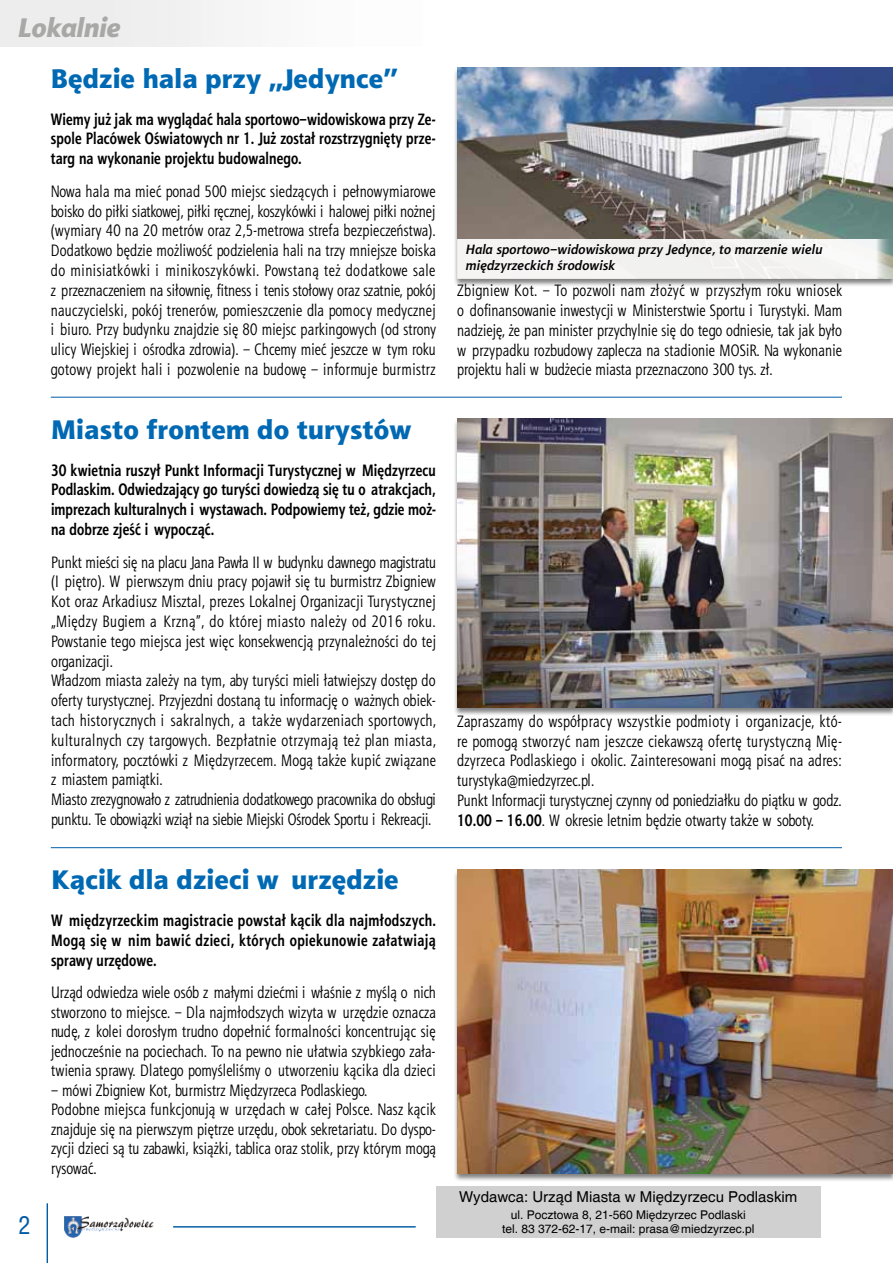
<style>
.page{position:relative;width:893px;height:1263px;background:#fff}
.page>*{position:absolute;margin:0;border:0;box-sizing:border-box;transform-origin:0 0}
.t1{font:27px "Aerton EFN Black";letter-spacing:.01em;color:#0069b4}
.t2{font:italic 27px "Aerton EFN Black";color:#a8a8a7}
.t3{font:25.5px "Arial Narrow";color:#005ba6}
.t4{font:16.5px/19.8px "Aerton Cnd EFN";letter-spacing:.01em;color:#000;text-align:justify}
.t5{font:700 16.5px/19.8px "Aerton Cnd EFN";letter-spacing:.01em;color:#000;text-align:justify}
.t6{font:15px "Helvetica";color:#000}
.t7{font:italic 700 13.5px/16.2px "Aerton EFN";letter-spacing:.01em;color:#000}
.t8{font:12px/13.5px "Helvetica";color:#000;text-align:center}
.s1{font-weight:700}
</style>
<div class="page">
<img style="left:65px;top:1216px;width:89px;height:21px">
<div style="left:0;top:0;width:447px;height:47px;background:#f4f4f4"></div>
<hr style="left:47px;top:1203px;width:1px;height:60px;background:#005ba6">
<hr style="left:173px;top:1226px;width:243px;height:1px;background:#005ba6">
<div style="left:436px;top:1186px;width:385px;height:51px;background:#d0d0d0"></div>
<hr style="left:51px;top:397px;width:791px;height:1px;background:#005da9">
<hr style="left:51px;top:847px;width:791px;height:1px;background:#005da9">
<div style="left:453px;top:869px;width:440px;height:313px;background:#000;opacity:.5"></div>
<img style="left:458px;top:869px;width:435px;height:304px">
<div style="left:453px;top:67px;width:440px;height:220px;background:#000;opacity:.5"></div>
<img style="left:458px;top:68px;width:435px;height:171px">
<div style="left:453px;top:418px;width:440px;height:298px;background:#000;opacity:.5"></div>
<img style="left:458px;top:419px;width:435px;height:288px">
<div style="left:458px;top:239px;width:435px;height:40px;background:#f5f4f3"></div>
<h1 class="t2" style="left:17px;top:11px;width:104px">Lokalnie</h1>
<h1 class="t1" style="left:51px;top:62px;width:349px">Będzie hala przy „Jedynce”</h1>
<p class="t5" style="left:51px;top:109px;width:386px">Wiemy już jak ma wyglądać hala sportowo–widowiskowa przy Ze&shy;spole Placówek Oświatowych nr 1. Już został rozstrzygnięty prze&shy;targ na wykonanie projektu budowalnego.</p>
<p class="t4" style="left:51px;top:181px;width:387px">Nowa hala ma mieć ponad 500 miejsc siedzących i pełnowymiarowe boisko do piłki siatkowej, piłki ręcznej, koszykówki i halowej piłki nożnej (wymiary 40 na 20 metrów oraz 2,5-metrowa strefa bezpieczeństwa).<br>Dodatkowo będzie możliwość podzielenia hali na trzy mniejsze boiska do minisiatkówki i minikoszykówki. Powstaną też dodatkowe sale z przeznaczeniem na siłownię, fitness i tenis stołowy oraz szatnie, pokój nauczycielski, pokój trenerów, pomieszczenie dla pomocy medycznej i biuro. Przy budynku znajdzie się 80 miejsc parkingowych (od strony ulicy Wiejskiej i ośrodka zdrowia). – Chcemy mieć jeszcze w tym roku gotowy projekt hali i pozwolenie na budowę – informuje burmistrz</p>
<h1 class="t1" style="left:51px;top:413px;width:362px">Miasto frontem do turystów</h1>
<p class="t5" style="left:51px;top:460px;width:386px">30 kwietnia ruszył Punkt Informacji Turystycznej w Międzyrzecu Podlaskim. Odwiedzający go turyści dowiedzą się tu o atrakcjach, imprezach kulturalnych i wystawach. Podpowiemy też, gdzie moż&shy;na dobrze zjeść i wypocząć.</p>
<p class="t4" style="left:51px;top:552px;width:387px;text-align:left">Punkt mieści się na placu Jana Pawła II w budynku dawnego magistratu (I piętro). W pierwszym dniu pracy pojawił się tu burmistrz Zbigniew Kot oraz Arkadiusz Misztal, prezes Lokalnej Organizacji Turystycznej „Między Bugiem a Krzną”, do której miasto należy od 2016 roku.<br>Powstanie tego miejsca jest więc konsekwencją przynależności do tej organizacji.<br>Władzom miasta zależy na tym, aby turyści mieli łatwiejszy dostęp do oferty turystycznej. Przyjezdni dostaną tu informację o ważnych obiek&shy;tach historycznych i sakralnych, a także wydarzeniach sportowych, kulturalnych czy targowych. Bezpłatnie otrzymają też plan miasta, informatory, pocztówki z Międzyrzecem. Mogą także kupić związane z miastem pamiątki.<br>Miasto zrezygnowało z zatrudnienia dodatkowego pracownika do obsługi punktu. Te obowiązki wziął na siebie Miejski Ośrodek Sportu i Rekreacji.</p>
<h2 class="t3" style="left:18px;top:1207px;width:13px">2</h2>
<h1 class="t1" style="left:51px;top:864px;width:349px">Kącik dla dzieci w urzędzie</h1>
<p class="t5" style="left:51px;top:910px;width:387px">W międzyrzeckim magistracie powstał kącik dla najmłodszych.<br>Mogą się w nim bawić dzieci, których opiekunowie załatwiają sprawy urzędowe.</p>
<p class="t4" style="left:51px;top:982px;width:386px">Urząd odwiedza wiele osób z małymi dziećmi i właśnie z myślą o nich stworzono to miejsce. – Dla najmłodszych wizyta w urzędzie oznacza nudę, z kolei dorosłym trudno dopełnić formalności koncentrując się jednocześnie na pociechach. To na pewno nie ułatwia szybkiego zała&shy;twienia sprawy. Dlatego pomyśleliśmy o utworzeniu kącika dla dzieci</p>
<p class="t4" style="left:51px;top:1080px;width:386px;text-align:left">– mówi Zbigniew Kot, burmistrz Międzyrzeca Podlaskiego.<br>Podobne miejsca funkcjonują w urzędach w całej Polsce. Nasz kącik znajduje się na pierwszym piętrze urzędu, obok sekretariatu. Do dyspo&shy;zycji dzieci są tu zabawki, książki, tablica oraz stolik, przy którym mogą rysować.</p>
<p class="t7" style="left:466px;top:241px;width:358px">Hala sportowo–widowiskowa przy Jedynce, to marzenie wielu międzyrzeckich środowisk</p>
<p class="t4" style="left:457px;top:281px;width:387px">Zbigniew Kot. – To pozwoli nam złożyć w przyszłym roku wniosek o dofinansowanie inwestycji w Ministerstwie Sportu i Turystyki. Mam nadzieję, że pan minister przychylnie się do tego odniesie, tak jak było w przypadku rozbudowy zaplecza na stadionie MOSiR. Na wykonanie projektu hali w budżecie miasta przeznaczono 300 tys. zł.</p>
<p class="t4" style="left:457px;top:711px;width:386px;text-align:left">Zapraszamy do współpracy wszystkie podmioty i organizacje, któ&shy;re pomogą stworzyć nam jeszcze ciekawszą ofertę turystyczną Mię&shy;dzyrzeca Podlaskiego i okolic. Zainteresowani mogą pisać na adres: turystyka@miedzyrzec.pl.<br>Punkt Informacji turystycznej czynny od poniedziałku do piątku w godz.<br><span class="s1">10.00 – 16.00</span>. W okresie letnim będzie otwarty także w soboty.</p>
<p class="t6" style="left:459px;top:1188px;width:340px">Wydawca: Urząd Miasta w Międzyrzecu Podlaskim</p>
<p class="t8" style="left:502px;top:1209px;width:254px">ul. Pocztowa 8, 21-560 Międzyrzec Podlaski tel. 83 372-62-17, e-mail: prasa@miedzyrzec.pl</p>
</div>
